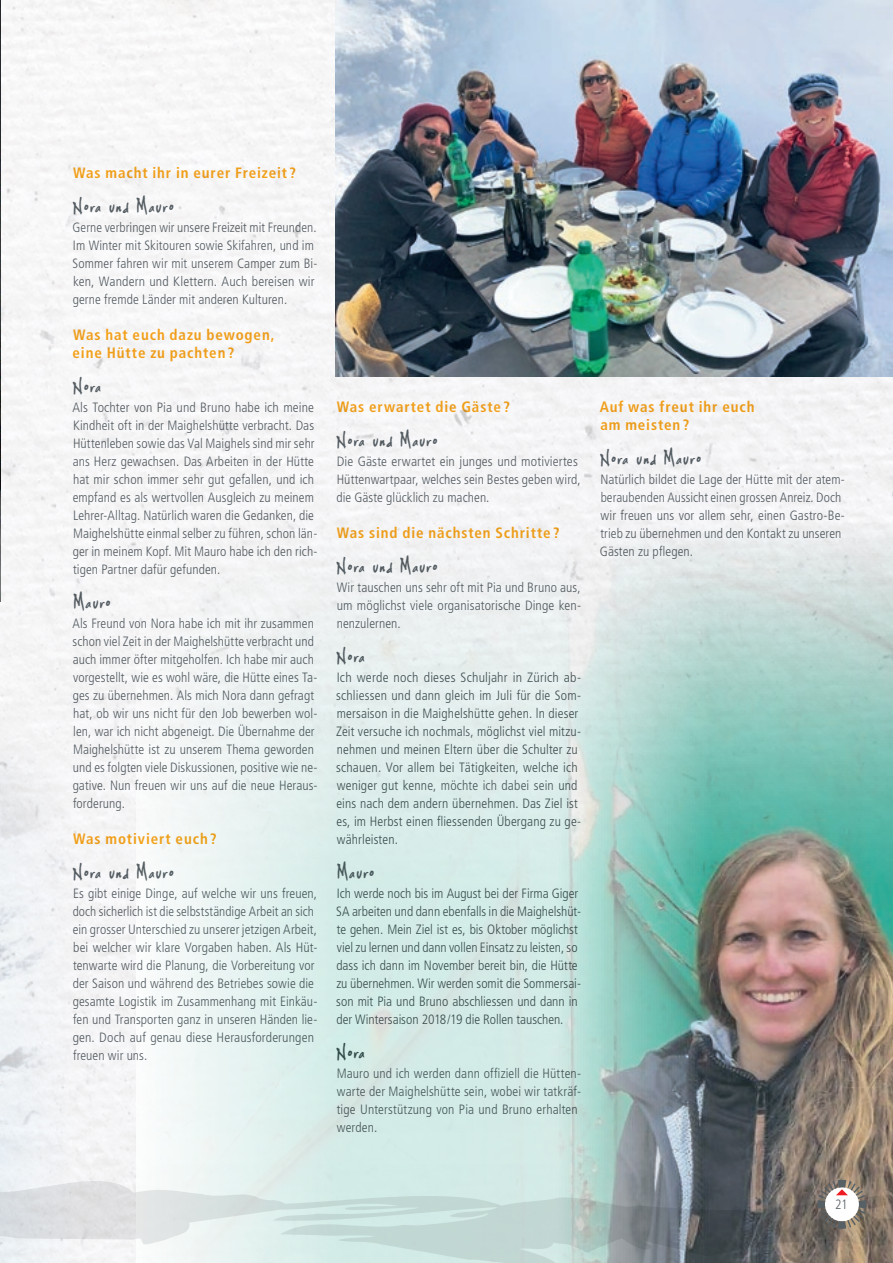
<style>
.page{position:relative;width:893px;height:1263px;background:#fff}
.page>*{position:absolute;margin:0;border:0;box-sizing:border-box;transform-origin:0 0}
.t1{font:24px "Splurge";letter-spacing:.005em;color:#576065}
.t2{font:24px "Splurge";color:#3c5251}
.t3{font:700 condensed 15px/18px "Frutiger";letter-spacing:.06em;color:#f9a51b}
.t4{font:300 condensed 13.5px/18px "Frutiger";letter-spacing:.005em;color:#576065}
.t5{font:300 condensed 13.5px/18px "Frutiger";letter-spacing:.005em;color:#485659}
.s1{color:#576065}
</style>
<div class="page">
<div style="left:0;top:0;width:893px;height:1165px;background:#f6f5f7"></div>
<img style="left:136px;top:517px;width:757px;height:648px">
<img style="left:0;top:723px;width:70px;height:442px">
<img style="left:336px;top:0;width:557px;height:376px">
<img style="left:0;top:0;width:1px;height:601px">
<svg style="left:0;top:1165px;width:893px;height:98px;background:#b9c3c2"></svg>
<svg style="left:813px;top:1175px;width:58px;height:58px"></svg>
<p class="t3" style="left:73px;top:164px;width:225px">Was macht ihr in eurer Freizeit?</p>
<h1 class="t1" style="left:73px;top:189px;width:103px">Nora und Mauro</h1>
<p class="t4" style="left:73px;top:219px;width:246px">Gerne verbringen wir unsere Freizeit mit Freunden.<br>Im Winter mit Skitouren sowie Skifahren, und im Sommer fahren wir mit unserem Camper zum Bi&shy;ken, Wandern und Klettern. Auch bereisen wir gerne fremde Länder mit anderen Kulturen.</p>
<p class="t3" style="left:73px;top:326px;width:204px">Was hat euch dazu bewogen, eine Hütte zu pachten?</p>
<h1 class="t1" style="left:73px;top:369px;width:30px">Nora</h1>
<p class="t4" style="left:72px;top:399px;width:246px">Als Tochter von Pia und Bruno habe ich meine Kindheit oft in der Maighelshütte verbracht. Das Hüttenleben sowie das Val Maighels sind mir sehr ans Herz gewachsen. Das Arbeiten in der Hütte hat mir schon immer sehr gut gefallen, und ich empfand es als wertvollen Ausgleich zu meinem Lehrer-Alltag. Natürlich waren die Gedanken, die Maighelshütte einmal selber zu führen, schon län&shy;ger in meinem Kopf. Mit Mauro habe ich den rich&shy;tigen Partner dafür gefunden.</p>
<h1 class="t1" style="left:73px;top:585px;width:40px">Mauro</h1>
<p class="t4" style="left:72px;top:615px;width:246px">Als Freund von Nora habe ich mit ihr zusammen schon viel Zeit in der Maighelshütte verbracht und auch immer öfter mitgeholfen. Ich habe mir auch vorgestellt, wie es wohl wäre, die Hütte eines Ta&shy;ges zu übernehmen. Als mich Nora dann gefragt hat, ob wir uns nicht für den Job bewerben wol&shy;len, war ich nicht abgeneigt. Die Übernahme der Maighelshütte ist zu unserem Thema geworden und es folgten viele Diskussionen, positive wie ne&shy;gative. Nun freuen wir uns auf die neue Heraus&shy;forderung.</p>
<p class="t3" style="left:73px;top:830px;width:145px">Was motiviert euch?</p>
<h1 class="t1" style="left:73px;top:855px;width:103px">Nora und Mauro</h1>
<p class="t4" style="left:73px;top:885px;width:246px">Es gibt einige Dinge, auf welche wir uns freuen, doch sicherlich ist die selbstständige Arbeit an sich ein grosser Unterschied zu unserer jetzigen Arbeit, bei welcher wir klare Vorgaben haben. Als Hüt&shy;tenwarte wird die Planung, die Vorbereitung vor der Saison und während des Betriebes sowie die gesamte Logistik im Zusammenhang mit Einkäu&shy;fen und Transporten ganz in unseren Händen lie&shy;gen. Doch auf genau diese Herausforderungen freuen wir uns.</p>
<p class="t3" style="left:337px;top:398px;width:175px">Was erwartet die Gäste?</p>
<h1 class="t1" style="left:336px;top:423px;width:103px">Nora und Mauro</h1>
<p class="t4" style="left:336px;top:453px;width:246px">Die Gäste erwartet ein junges und motiviertes<br>Hüttenwartpaar, welches sein Bestes geben wird, die Gäste glücklich zu machen.</p>
<p class="t3" style="left:337px;top:524px;width:224px">Was sind die nächsten Schritte?</p>
<h1 class="t1" style="left:336px;top:549px;width:103px">Nora und Mauro</h1>
<p class="t4" style="left:337px;top:579px;width:246px;text-align:justify">Wir tauschen uns sehr oft mit Pia und Bruno aus, um möglichst viele organisatorische Dinge ken&shy;nenzulernen.</p>
<h1 class="t1" style="left:336px;top:639px;width:30px">Nora</h1>
<p class="t5" style="left:336px;top:669px;width:247px">Ich werde noch dieses Schuljahr in Zürich ab&shy;schliessen und dann gleich im Juli für die Som&shy;mersaison in die Maighelshütte gehen. ln dieser Zeit versuche ich nochma<span class="s1">ls,</span> möglichst viel mitzu&shy;nehmen und meinen Eltern über die Schulter zu schauen. Vor allem bei Tätigkeiten, welche ich weniger gut kenn<span class="s1">e, möchte ich dabei sein</span> und eins nach dem andern übernehmen. Das Ziel ist es, im Herbst einen fliessenden Übergang zu ge&shy;währleisten.</p>
<h1 class="t1" style="left:337px;top:855px;width:40px">Mauro</h1>
<p class="t5" style="left:336px;top:885px;width:246px">Ich werde noch bis im August bei der Firma Giger SA arbeiten und dann ebenfalls in die Maighelshüt&shy;te gehen. Mein Ziel ist es, bis Oktober möglichst viel zu lernen und dann vollen Einsatz zu leisten, so dass ich dann im November bereit bin, die Hütte zu übernehmen. Wir werden somit die Sommersai&shy;son mit Pia und Bruno abschliessen und dann in der Wintersaison 2018/19 die Rollen tauschen.</p>
<h1 class="t2" style="left:336px;top:1035px;width:30px">Nora</h1>
<p class="t4" style="left:337px;top:1065px;width:246px">Mauro und ich werden dann offiziell die Hütten&shy;warte der Maighelshütte sein, wobei wir tatkräf&shy;tige Unterstützung von Pia und Bruno erhalten werden.</p>
<p class="t3" style="left:600px;top:398px;width:156px">Auf was freut ihr euch am meisten?</p>
<h1 class="t1" style="left:600px;top:441px;width:103px">Nora und Mauro</h1>
<p class="t4" style="left:600px;top:471px;width:246px">Natürlich bildet die Lage der Hütte mit der atem&shy;beraubenden Aussicht einen grossen Anreiz. Doch wir freuen uns vor allem sehr, einen Gastro-Be&shy;trieb zu übernehmen und den Kontakt zu unseren Gästen zu pflegen.</p>
<p class="t4" style="left:835px;top:1195px;width:14px">21</p>
</div>
